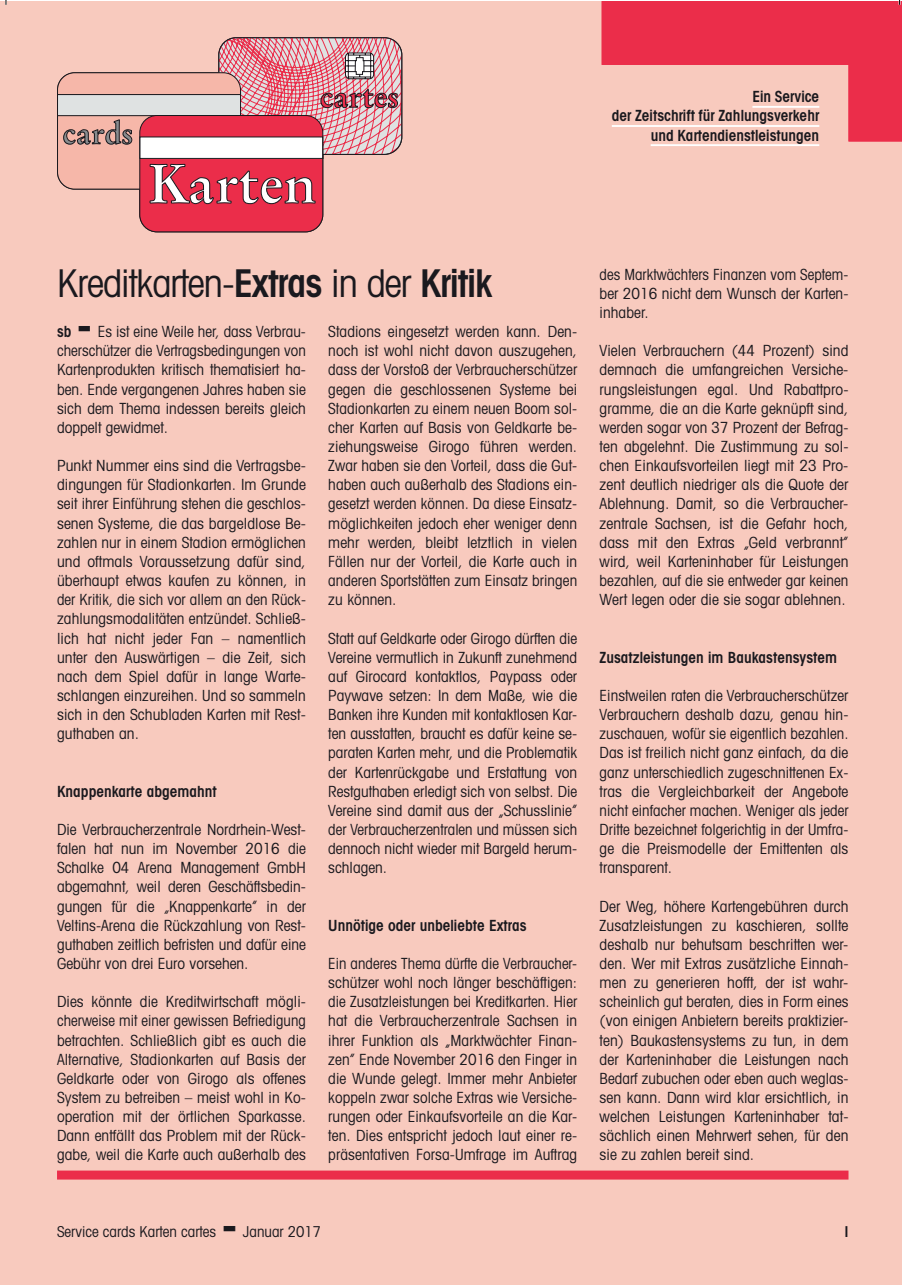
<style>
.page{position:relative;width:902px;height:1285px;background:#fff}
.page>*{position:absolute;margin:0;border:0;box-sizing:border-box;transform-origin:0 0}
.t1{font:700 54.75px "Stempel Garamond";color:#fff}
.t2{font:condensed 38.25px "Avant Garde";letter-spacing:-.025em;color:#1a191e}
.t3{font:700 30.45px "Stempel Garamond";color:#eb2d4a}
.t4{font:700 30.45px "Stempel Garamond";color:#888c8f}
.t5{font:condensed 15.3px/19.2px "Avant Garde";letter-spacing:.005em;color:#1a191e;text-align:justify}
.t6{font:condensed 15.3px/19.2px "Avant Garde";letter-spacing:.005em;color:#1a191e;text-align:justify;scale:.96 1}
.t7{font:600 condensed 15.3px/19.2px "Avant Garde";color:#1a191e;text-align:right}
.t8{font:condensed 15px "Avant Garde";color:#1a191e}
.t9{font:600 condensed 15px "Avant Garde";color:#1a191e}
.s1{font-weight:600}
</style>
<div class="page">
<div style="left:6px;top:1px;width:895px;height:1283px;background:#f8cabe"></div>
<div style="left:0;top:1px;width:6px;height:1283px;background:#f8cabe"></div>
<div style="left:57px;top:1170px;width:791px;height:9px;background:#eb2d4a"></div>
<hr style="left:650px;top:144px;width:169px;height:2px;background:#fff">
<div style="left:140px;top:115px;width:183px;height:117px;background:#eb2d4a;border-radius:17px"></div>
<svg style="left:57px;top:38px;width:345px;height:166px"></svg>
<svg style="left:601px;top:0;width:301px;height:141px"></svg>
<h3 class="t4" style="left:63px;top:114px;width:72px">cards</h3>
<h3 class="t3" style="left:320px;top:78px;width:81px">cartes</h3>
<h1 class="t1" style="left:147px;top:150px;width:171px">Karten</h1>
<p class="t7" style="left:611px;top:87px;width:209px">Ein Service<br>der Zeitschrift für Zahlungsverkehr und Kartendienstleistungen</p>
<h2 class="t2" style="left:57px;top:260px;width:436px">Kreditkarten-<span class="s1">Extras</span> in der <span class="s1">Kritik</span></h2>
<p class="t5" style="left:57px;top:322px;width:250px;text-indent:41px">Es ist eine Weile her, dass Verbrau&shy;cherschützer die Vertragsbedingungen von Kartenprodukten kritisch thematisiert ha&shy;ben. Ende vergangenen Jahres haben sie sich dem Thema indessen bereits gleich doppelt gewidmet.</p>
<p class="t5" style="left:57px;top:455px;width:250px">Punkt Nummer eins sind die Vertragsbe&shy;dingungen für Stadionkarten. Im Grunde seit ihrer Einführung stehen die geschlos&shy;senen Systeme, die das bargeldlose Be&shy;zahlen nur in einem Stadion ermöglichen und oftmals Voraussetzung dafür sind, überhaupt etwas kaufen zu können, in der Kritik, die sich vor allem an den Rück&shy;zahlungsmodalitäten entzündet. Schließ&shy;lich hat nicht jeder Fan – namentlich unter den Auswärtigen – die Zeit, sich nach dem Spiel dafür in lange Warte&shy;schlangen einzureihen. Und so sammeln sich in den Schubladen Karten mit Rest&shy;guthaben an.</p>
<p class="t7" style="left:57px;top:322px;width:16px">sb</p>
<p class="t7" style="left:57px;top:781px;width:161px">Knappenkarte abgemahnt</p>
<p class="t5" style="left:57px;top:819px;width:250px">Die Verbraucherzentrale Nordrhein-West&shy;falen hat nun im November 2016 die Schalke 04 Arena Management GmbH abgemahnt, weil deren Geschäftsbedin&shy;gungen für die „Knappenkarte” in der Veltins-Arena die Rückzahlung von Rest&shy;guthaben zeitlich befristen und dafür eine Gebühr von drei Euro vorsehen.</p>
<p class="t5" style="left:57px;top:991px;width:250px">Dies könnte die Kreditwirtschaft mögli&shy;cherweise mit einer gewissen Befriedigung betrachten. Schließlich gibt es auch die Alternative, Stadionkarten auf Basis der Geldkarte oder von Girogo als offenes System zu betreiben – meist wohl in Ko&shy;operation mit der örtlichen Sparkasse.<br>Dann entfällt das Problem mit der Rück&shy;gabe, weil die Karte auch außerhalb des</p>
<p class="t5" style="left:328px;top:322px;width:250px">Stadions eingesetzt werden kann. Den&shy;noch ist wohl nicht davon auszugehen, dass der Vorstoß der Verbraucherschützer gegen die geschlossenen Systeme bei Stadionkarten zu einem neuen Boom sol&shy;cher Karten auf Basis von Geldkarte be&shy;ziehungsweise Girogo führen werden.<br>Zwar haben sie den Vorteil, dass die Gut&shy;haben auch außerhalb des Stadions ein&shy;gesetzt werden können. Da diese Einsatz&shy;möglichkeiten jedoch eher weniger denn mehr werden, bleibt letztlich in vielen Fällen nur der Vorteil, die Karte auch in anderen Sportstätten zum Einsatz bringen zu können.</p>
<p class="t5" style="left:328px;top:628px;width:250px">Statt auf Geldkarte oder Girogo dürften die Vereine vermutlich in Zukunft zunehmend auf Girocard kontaktlos, Paypass oder Paywave setzen: In dem Maße, wie die Banken ihre Kunden mit kontaktlosen Kar&shy;ten ausstatten, braucht es dafür keine se&shy;paraten Karten mehr, und die Problematik der Kartenrückgabe und Erstattung von Restguthaben erledigt sich von selbst. Die Vereine sind damit aus der „Schusslinie” der Verbraucherzentralen und müssen sich dennoch nicht wieder mit Bargeld herum&shy;schlagen.</p>
<p class="t7" style="left:328px;top:915px;width:200px">Unnötige oder unbeliebte Extras</p>
<p class="t6" style="left:328px;top:953px;width:261px">Ein anderes Thema dürfte die Verbraucher&shy;schützer wohl noch länger beschäftigen: die Zusatzleistungen bei Kreditkarten. Hier hat die Verbraucherzentrale Sachsen in ihrer Funktion als „Marktwächter Finan&shy;zen” Ende November 2016 den Finger in die Wunde gelegt. Immer mehr Anbieter koppeln zwar solche Extras wie Versiche&shy;rungen oder Einkaufsvorteile an die Kar&shy;ten. Dies entspricht jedoch laut einer re&shy;präsentativen Forsa-Umfrage im Auftrag</p>
<p class="t6" style="left:599px;top:264px;width:261px">des Marktwächters Finanzen vom Septem&shy;ber 2016 nicht dem Wunsch der Karten&shy;inhaber.</p>
<p class="t5" style="left:599px;top:341px;width:250px">Vielen Verbrauchern (44 Prozent) sind demnach die umfangreichen Versiche&shy;rungsleistungen egal. Und Rabattpro&shy;gramme, die an die Karte geknüpft sind, werden sogar von 37 Prozent der Befrag&shy;ten abgelehnt. Die Zustimmung zu sol&shy;chen Einkaufsvorteilen liegt mit 23 Pro&shy;zent deutlich niedriger als die Quote der Ablehnung. Damit, so die Verbraucher&shy;zentrale Sachsen, ist die Gefahr hoch, dass mit den Extras „Geld verbrannt” wird, weil Karteninhaber für Leistungen bezahlen, auf die sie entweder gar keinen Wert legen oder die sie sogar ablehnen.</p>
<p class="t7" style="left:599px;top:647px;width:239px">Zusatzleistungen im Baukastensystem</p>
<p class="t5" style="left:599px;top:685px;width:250px">Einstweilen raten die Verbraucherschützer Verbrauchern deshalb dazu, genau hin&shy;zuschauen, wofür sie eigentlich bezahlen.<br>Das ist freilich nicht ganz einfach, da die ganz unterschiedlich zugeschnittenen Ex&shy;tras die Vergleichbarkeit der Angebote nicht einfacher machen. Weniger als jeder Dritte bezeichnet folgerichtig in der Umfra&shy;ge die Preismodelle der Emittenten als transparent.</p>
<p class="t5" style="left:599px;top:896px;width:250px">Der Weg, höhere Kartengebühren durch Zusatzleistungen zu kaschieren, sollte deshalb nur behutsam beschritten wer&shy;den. Wer mit Extras zusätzliche Einnah&shy;men zu generieren hofft, der ist wahr&shy;scheinlich gut beraten, dies in Form eines (von einigen Anbietern bereits praktizier&shy;ten) Baukastensystems zu tun, in dem der Karteninhaber die Leistungen nach Bedarf zubuchen oder eben auch weglas&shy;sen kann. Dann wird klar ersichtlich, in welchen Leistungen Karteninhaber tat&shy;sächlich einen Mehrwert sehen, für den sie zu zahlen bereit sind.</p>
<p class="t8" style="left:57px;top:1222px;width:161px">Service cards Karten cartes</p>
<p class="t8" style="left:243px;top:1222px;width:80px">Januar 2017</p>
<p class="t9" style="left:844px;top:1222px;width:6px">I</p>
</div>
